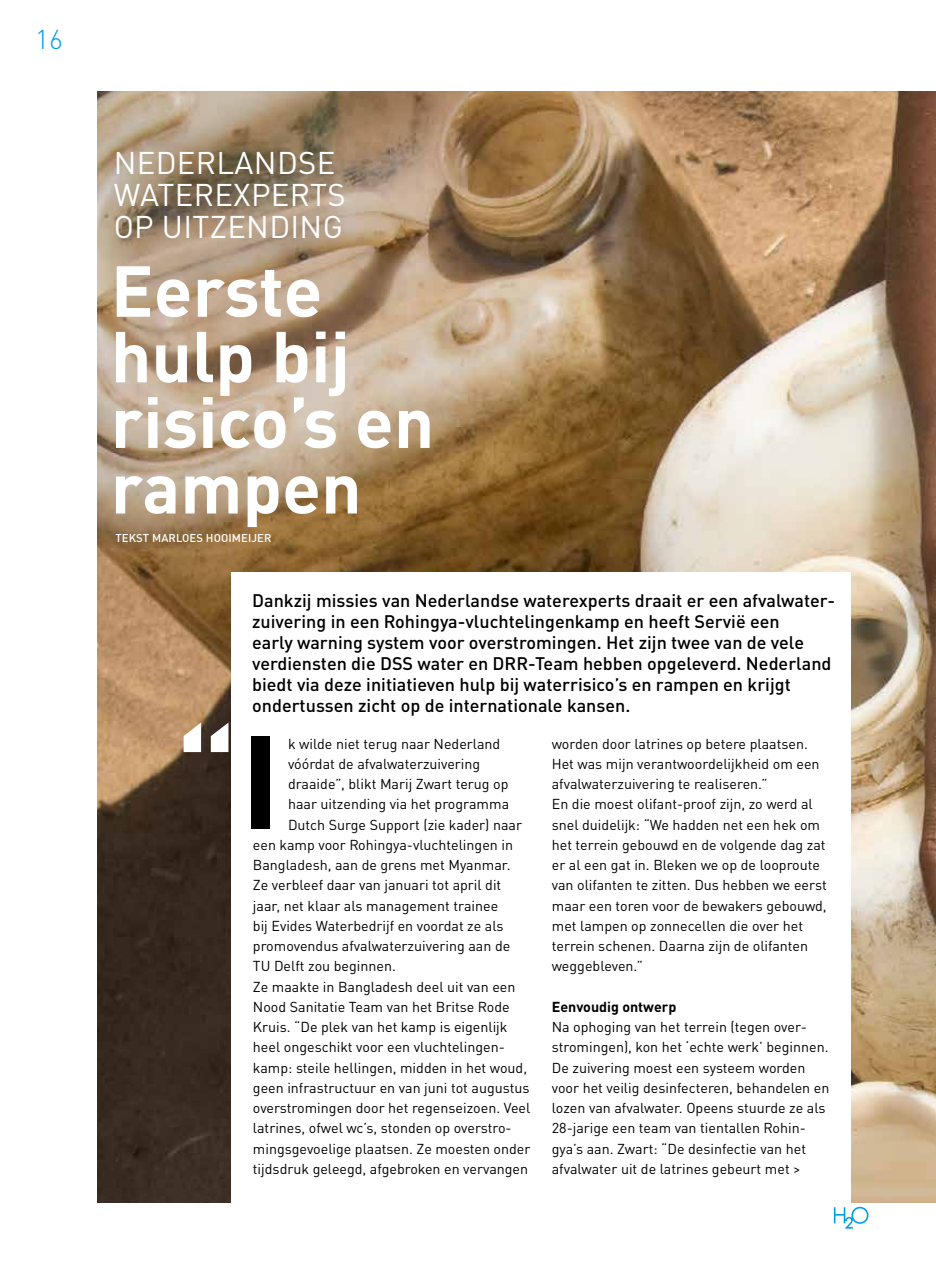
<style>
.page{position:relative;width:936px;height:1263px;background:#fff}
.page>*{position:absolute;margin:0;border:0;box-sizing:border-box;transform-origin:0 0}
.t1{font:700 129.6px "DIN Pro";color:#fff}
.t2{font:700 70.95px/65.6px "DIN Pro";color:#fff}
.t3{font:31.05px/31.8px "DIN Pro";letter-spacing:.01em;color:#fff}
.t4{font:300 27px "DIN Pro";color:#009ee3}
.t5{font:500 18px/21px "DIN Pro";color:#000}
.t6{font:14.25px/20.2px "DIN Pro";color:#000}
.t7{font:700 14.25px "DIN Pro";color:#000}
.t8{font:500 11.25px "DIN Pro";letter-spacing:.01em;color:#fff}
.s1{color:#000}
</style>
<div class="page">
<svg style="left:833px;top:1207px;width:35px;height:21px"></svg>
<img style="left:98px;top:92px;width:837px;height:1111px">
<div style="left:232px;top:573px;width:618px;height:631px;background:#fff"></div>
<h3 class="t4" style="left:35px;top:18px;width:29px">16</h3>
<h3 class="t3" style="left:114px;top:144px;width:233px">NEDERLANDSE<br>WATEREXPERTS<br>OP UITZENDING</h3>
<h2 class="t2" style="left:111px;top:250px;width:325px">Eerste hulp bij risico’s en rampen</h2>
<p class="t8" style="left:115px;top:529px;width:158px">TEKST MARLOES HOOIMEIJER</p>
<p class="t5" style="left:252px;top:588px;width:582px">Dankzij missies van Nederlandse waterexperts draait er een afvalwater&shy;zuivering in een Rohingya-vluchtelingenkamp en heeft Servië een<br>early warning system voor overstromingen. Het zijn twee van de vele verdiensten die DSS water en DRR-Team hebben opgeleverd. Nederland biedt via deze initiatieven hulp bij waterrisico’s en rampen en krijgt ondertussen zicht op de internationale kansen.</p>
<p class="t6" style="left:288px;top:732px;width:214px">k wilde niet terug naar Nederland</p>
<p class="t6" style="left:288px;top:752px;width:194px">vóórdat de afvalwaterzuivering</p>
<p class="t6" style="left:288px;top:772px;width:222px">draaide”, blikt Marij Zwart terug op</p>
<p class="t6" style="left:288px;top:793px;width:223px">haar uitzending via het programma</p>
<p class="t6" style="left:288px;top:813px;width:235px">Dutch Surge Support (zie kader) naar</p>
<p class="t6" style="left:253px;top:833px;width:261px">een kamp voor Rohingya-vluchtelingen in</p>
<p class="t6" style="left:253px;top:853px;width:259px">Bangladesh, aan de grens met Myanmar.</p>
<p class="t6" style="left:253px;top:874px;width:250px">Ze verbleef daar van januari tot april dit</p>
<p class="t6" style="left:253px;top:894px;width:247px">jaar, net klaar als management trainee</p>
<p class="t6" style="left:253px;top:914px;width:252px">bij Evides Waterbedrijf en voordat ze als</p>
<p class="t6" style="left:253px;top:934px;width:259px">promovendus afvalwaterzuivering aan de</p>
<p class="t6" style="left:253px;top:955px;width:144px">TU Delft zou beginnen.</p>
<p class="t6" style="left:253px;top:975px;width:264px">Ze maakte in Bangladesh deel uit van een</p>
<p class="t6" style="left:253px;top:995px;width:258px">Nood Sanitatie Team van het Britse Rode</p>
<p class="t6" style="left:253px;top:1015px;width:256px">Kruis. “De plek van het kamp is eigenlijk</p>
<p class="t6" style="left:253px;top:1036px;width:253px">heel ongeschikt voor een vluchtelingen-</p>
<p class="t6" style="left:253px;top:1056px;width:276px">kamp: steile hellingen, midden in het woud,</p>
<p class="t6" style="left:253px;top:1076px;width:278px">geen infrastructuur en van juni tot augustus</p>
<p class="t6" style="left:253px;top:1096px;width:279px">overstromingen door het regenseizoen. Veel</p>
<p class="t6" style="left:253px;top:1117px;width:260px">latrines, ofwel wc’s, stonden op overstro-</p>
<p class="t6" style="left:253px;top:1137px;width:279px">mingsgevoelige plaatsen. Ze moesten onder</p>
<p class="t6" style="left:253px;top:1157px;width:277px">tijdsdruk geleegd, afgebroken en vervangen</p>
<h1 class="t1" style="left:175px;top:674px;width:107px">“<span class="s1">I</span></h1>
<p class="t6" style="left:551px;top:732px;width:276px">worden door latrines op betere plaatsen.<br>Het was mijn verantwoordelijkheid om een afvalwaterzuivering te realiseren.”<br>En die moest olifant-proof zijn, zo werd al snel duidelijk: “We hadden net een hek om het terrein gebouwd en de volgende dag zat er al een gat in. Bleken we op de looproute van olifanten te zitten. Dus hebben we eerst maar een toren voor de bewakers gebouwd, met lampen op zonnecellen die over het terrein schenen. Daarna zijn de olifanten weggebleven.”</p>
<p class="t7" style="left:551px;top:995px;width:126px">Eenvoudig ontwerp</p>
<p class="t6" style="left:551px;top:1015px;width:279px">Na ophoging van het terrein (tegen over&shy;stromingen), kon het ‘echte werk’ beginnen.<br>De zuivering moest een systeem worden voor het veilig desinfecteren, behandelen en lozen van afvalwater. Opeens stuurde ze als 28-jarige een team van tientallen Rohin&shy;gya’s aan. Zwart: “De desinfectie van het afvalwater uit de latrines gebeurt met &gt;</p>
</div>
